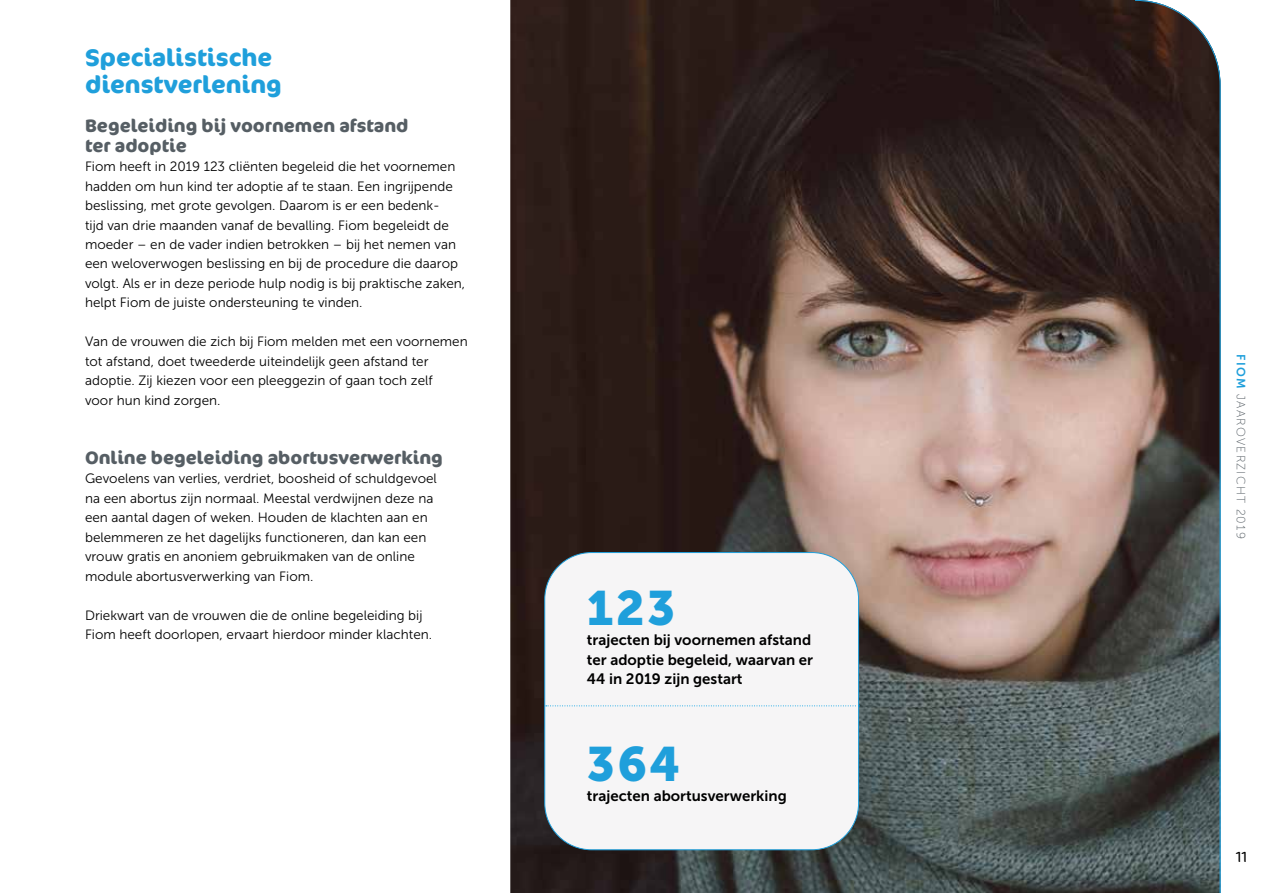
<style>
.page{position:relative;width:1263px;height:893px;background:#fff}
.page>*{position:absolute;margin:0;border:0;box-sizing:border-box;transform-origin:0 0}
.t1{font:48px "Museo Sans 900";letter-spacing:.05em;color:#1f9fdb}
.t2{font:700 24px/27px "Cocon";color:#1f9fdb}
.t3{font:700 18px/19.5px "Cocon";color:#565e64}
.t4{font:15px/19.5px "Museo Sans 700";color:#000}
.t5{font:300 15px "Cocon";color:#000}
.t6{font:13.5px/19.5px "Museo Sans 300";color:#000}
.t7{font:12px "Museo Sans 100";letter-spacing:.1em;color:#565e64}
.s1{font-family:"Museo Sans 700";color:#1f9fdb}
</style>
<div class="page">
<img style="left:510px;top:0;width:710px;height:893px">
<div style="left:545px;top:553px;width:313px;height:297px;background:#f6f5f6;border-radius:47px"></div>
<svg style="left:546px;top:705px;width:313px;height:1px"></svg>
<hr style="left:1220px;top:90px;width:1px;height:803px;background:#1f9fdb">
<svg style="left:1134px;top:0;width:87px;height:91px"></svg>
<h2 class="t2" style="left:85px;top:45px;width:198px">Specialistische dienstverlening</h2>
<h3 class="t3" style="left:85px;top:116px;width:325px">Begeleiding bij voornemen afstand ter adoptie</h3>
<p class="t6" style="left:85px;top:157px;width:382px">Fiom heeft in 2019 123 cliënten begeleid die het voornemen hadden om hun kind ter adoptie af te staan. Een ingrijpende beslissing, met grote gevolgen. Daarom is er een bedenk-<br>tijd van drie maanden vanaf de bevalling. Fiom begeleidt de moeder – en de vader indien betrokken – bij het nemen van een weloverwogen beslissing en bij de procedure die daarop volgt. Als er in deze periode hulp nodig is bij praktische zaken, helpt Fiom de juiste ondersteuning te vinden.</p>
<p class="t6" style="left:85px;top:332px;width:384px">Van de vrouwen die zich bij Fiom melden met een voornemen tot afstand, doet tweederde uiteindelijk geen afstand ter adoptie. Zij kiezen voor een pleeggezin of gaan toch zelf<br>voor hun kind zorgen.</p>
<h3 class="t3" style="left:85px;top:448px;width:359px">Online begeleiding abortusverwerking</h3>
<p class="t6" style="left:85px;top:469px;width:353px">Gevoelens van verlies, verdriet, boosheid of schuldgevoel na een abortus zijn normaal. Meestal verdwijnen deze na een aantal dagen of weken. Houden de klachten aan en belemmeren ze het dagelijks functioneren, dan kan een vrouw gratis en anoniem gebruikmaken van de online module abortusverwerking van Fiom.</p>
<p class="t6" style="left:85px;top:605px;width:349px">Driekwart van de vrouwen die de online begeleiding bij<br>Fiom heeft doorlopen, ervaart hierdoor minder klachten.</p>
<h1 class="t1" style="left:587px;top:581px;width:90px">123</h1>
<p class="t4" style="left:587px;top:630px;width:228px">trajecten bij voornemen afstand ter adoptie begeleid, waarvan er<br>44 in 2019 zijn gestart</p>
<h1 class="t1" style="left:587px;top:737px;width:95px">364</h1>
<p class="t4" style="left:587px;top:786px;width:201px">trajecten abortusverwerking</p>
<p class="t7" style="left:1247px;top:354px;width:186px;rotate:90deg"><span class="s1">FIOM</span> JAAROVERZICHT 2019</p>
<p class="t5" style="left:1236px;top:848px;width:12px">11</p>
</div>
